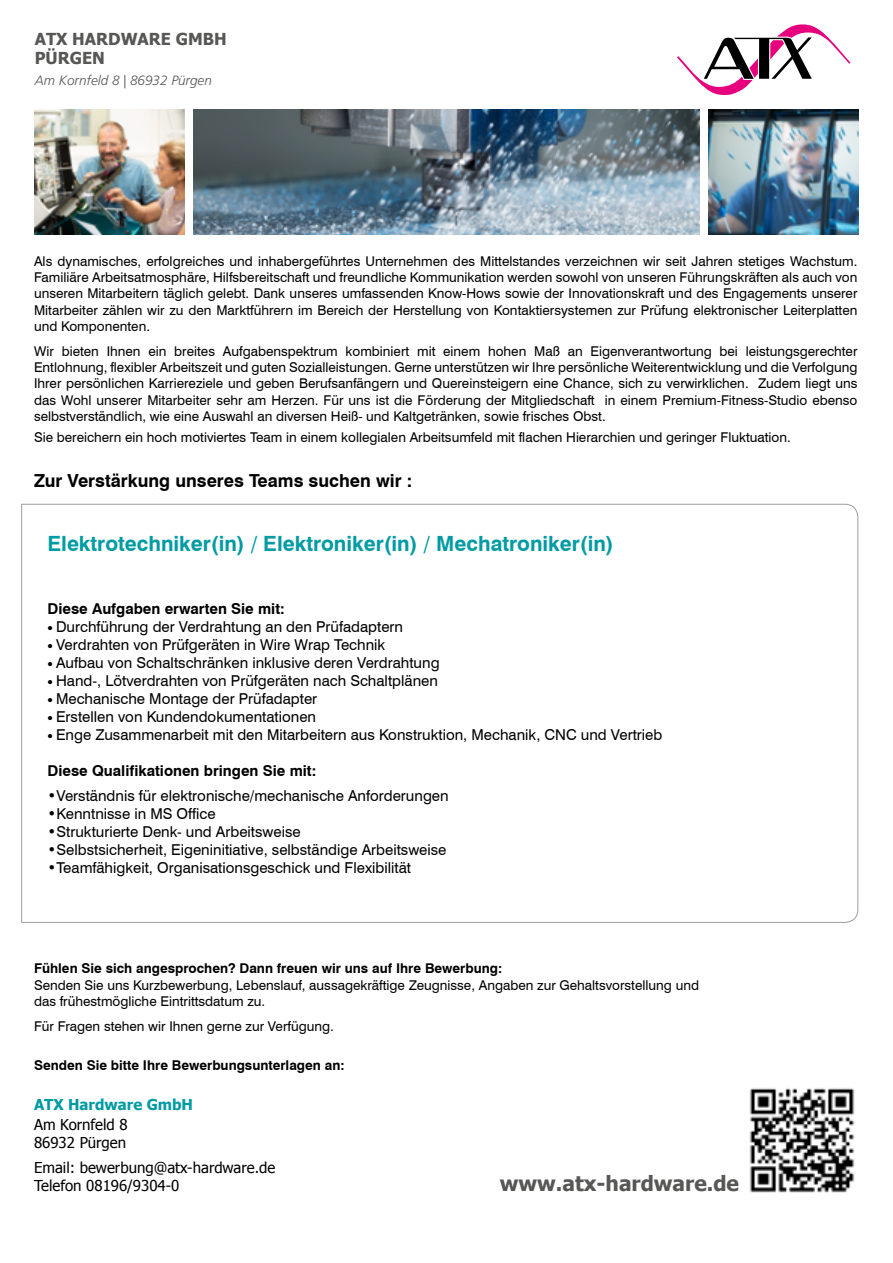
<style>
.page{position:relative;width:893px;height:1263px;background:#fff}
.page>*{position:absolute;margin:0;border:0;box-sizing:border-box;transform-origin:0 0}
.t1{font:700 21px "Swiss 721 BT";color:#009ba4}
.t2{font:700 21px "Tahoma";color:#575756}
.t3{font:700 18px "Swiss 721 BT";color:#000}
.t4{font:700 16.5px/19.8px "Tahoma";color:#575756}
.t5{font:15px "Swiss 721 BT";color:#000}
.t6{font:15px/18px "Tahoma";color:#000}
.t7{font:700 15px "Swiss 721 BT";color:#000}
.t8{font:700 15px "Tahoma";color:#009ba4}
.t9{font:13.5px/16.2px "Swiss 721 BT";color:#000;text-align:justify}
.t10{font:700 13.5px "Swiss 721 BT";color:#000}
.t11{font:italic 300 13.5px "Frutiger LT Std";color:#575756}
.s1{font-family:"Tahoma";font-size:12px}
</style>
<div class="page">
<img style="left:749px;top:1088px;width:106px;height:105px">
<svg style="left:21px;top:503px;width:838px;height:420px"></svg>
<img style="left:193px;top:110px;width:506px;height:125px">
<img style="left:35px;top:110px;width:150px;height:125px">
<svg style="left:677px;top:24px;width:173px;height:71px"></svg>
<img style="left:708px;top:110px;width:150px;height:125px">
<p class="t4" style="left:35px;top:28px;width:194px">ATX HARDWARE GMBH<br>PÜRGEN</p>
<p class="t11" style="left:35px;top:73px;width:179px">Am Kornfeld 8 | 86932 Pürgen</p>
<p class="t9" style="left:34px;top:253px;width:825px">Als dynamisches, erfolgreiches und inhabergeführtes Unternehmen des Mittelstandes verzeichnen wir seit Jahren stetiges Wachstum.<br>Familiäre Arbeitsatmosphäre, Hilfsbereitschaft und freundliche Kommunikation werden sowohl von unseren Führungskräften als auch von unseren Mitarbeitern täglich gelebt. Dank unseres umfassenden Know-Hows sowie der Innovationskraft und des Engagements unserer Mitarbeiter zählen wir zu den Marktführern im Bereich der Herstellung von Kontaktiersystemen zur Prüfung elektronischer Leiterplatten und Komponenten.</p>
<p class="t9" style="left:34px;top:343px;width:825px">Wir bieten Ihnen ein breites Aufgabenspektrum kombiniert mit einem hohen Maß an Eigenverantwortung bei leistungsgerechter Entlohnung, flexibler Arbeitszeit und guten Sozialleistungen. Gerne unterstützen wir Ihre persönliche Weiterentwicklung und die Verfolgung Ihrer persönlichen Karriereziele und geben Berufsanfängern und Quereinsteigern eine Chance, sich zu verwirklichen. Zudem liegt uns das Wohl unserer Mitarbeiter sehr am Herzen. Für uns ist die Förderung der Mitgliedschaft in einem Premium-Fitness-Studio ebenso selbstverständlich, wie eine Auswahl an diversen Heiß- und Kaltgetränken, sowie frisches Obst.</p>
<p class="t9" style="left:34px;top:429px;width:758px">Sie bereichern ein hoch motiviertes Team in einem kollegialen Arbeitsumfeld mit flachen Hierarchien und geringer Fluktuation.</p>
<h2 class="t3" style="left:34px;top:470px;width:380px">Zur Verstärkung unseres Teams suchen wir :</h2>
<h1 class="t1" style="left:48px;top:530px;width:568px">Elektrotechniker(in) / Elektroniker(in) / Mechatroniker(in)</h1>
<p class="t7" style="left:48px;top:600px;width:239px">Diese Aufgaben erwarten Sie mit:</p>
<p class="t5" style="left:48px;top:618px;width:357px"><span class="s1">•</span> Durchführung der Verdrahtung an den Prüfadaptern</p>
<p class="t5" style="left:48px;top:636px;width:339px"><span class="s1">•</span> Verdrahten von Prüfgeräten in Wire Wrap Technik</p>
<p class="t5" style="left:48px;top:654px;width:394px"><span class="s1">•</span> Aufbau von Schaltschränken inklusive deren Verdrahtung</p>
<p class="t5" style="left:48px;top:672px;width:392px"><span class="s1">•</span> Hand-, Lötverdrahten von Prüfgeräten nach Schaltplänen</p>
<p class="t5" style="left:48px;top:690px;width:271px"><span class="s1">•</span> Mechanische Montage der Prüfadapter</p>
<p class="t5" style="left:48px;top:708px;width:270px"><span class="s1">•</span> Erstellen von Kundendokumentationen</p>
<p class="t5" style="left:48px;top:726px;width:616px"><span class="s1">•</span> Enge Zusammenarbeit mit den Mitarbeitern aus Konstruktion, Mechanik, CNC und Vertrieb</p>
<p class="t7" style="left:48px;top:762px;width:270px">Diese Qualifikationen bringen Sie mit:</p>
<p class="t5" style="left:48px;top:786px;width:403px">•Verständnis für elektronische/mechanische Anforderungen</p>
<p class="t5" style="left:48px;top:804px;width:170px">•Kenntnisse in MS Office</p>
<p class="t5" style="left:48px;top:822px;width:255px">•Strukturierte Denk- und Arbeitsweise</p>
<p class="t5" style="left:48px;top:840px;width:400px">•Selbstsicherheit, Eigeninitiative, selbständige Arbeitsweise</p>
<p class="t5" style="left:48px;top:858px;width:365px">•Teamfähigkeit, Organisationsgeschick und Flexibilität</p>
<p class="t10" style="left:34px;top:960px;width:470px">Fühlen Sie sich angesprochen? Dann freuen wir uns auf Ihre Bewerbung:</p>
<p class="t9" style="left:34px;top:977px;width:666px">Senden Sie uns Kurzbewerbung, Lebenslauf, aussagekräftige Zeugnisse, Angaben zur Gehaltsvorstellung und das frühestmögliche Eintrittsdatum zu.</p>
<p class="t9" style="left:34px;top:1017px;width:301px">Für Fragen stehen wir Ihnen gerne zur Verfügung.</p>
<p class="t10" style="left:34px;top:1057px;width:312px">Senden Sie bitte Ihre Bewerbungsunterlagen an:</p>
<p class="t8" style="left:34px;top:1094px;width:161px">ATX Hardware GmbH</p>
<p class="t6" style="left:34px;top:1115px;width:95px">Am Kornfeld 8<br>86932 Pürgen</p>
<p class="t6" style="left:34px;top:1157px;width:243px">Email: bewerbung@atx-hardware.de<br>Telefon 08196/9304-0</p>
<h1 class="t2" style="left:500px;top:1168px;width:241px">www.atx-hardware.de</h1>
</div>
